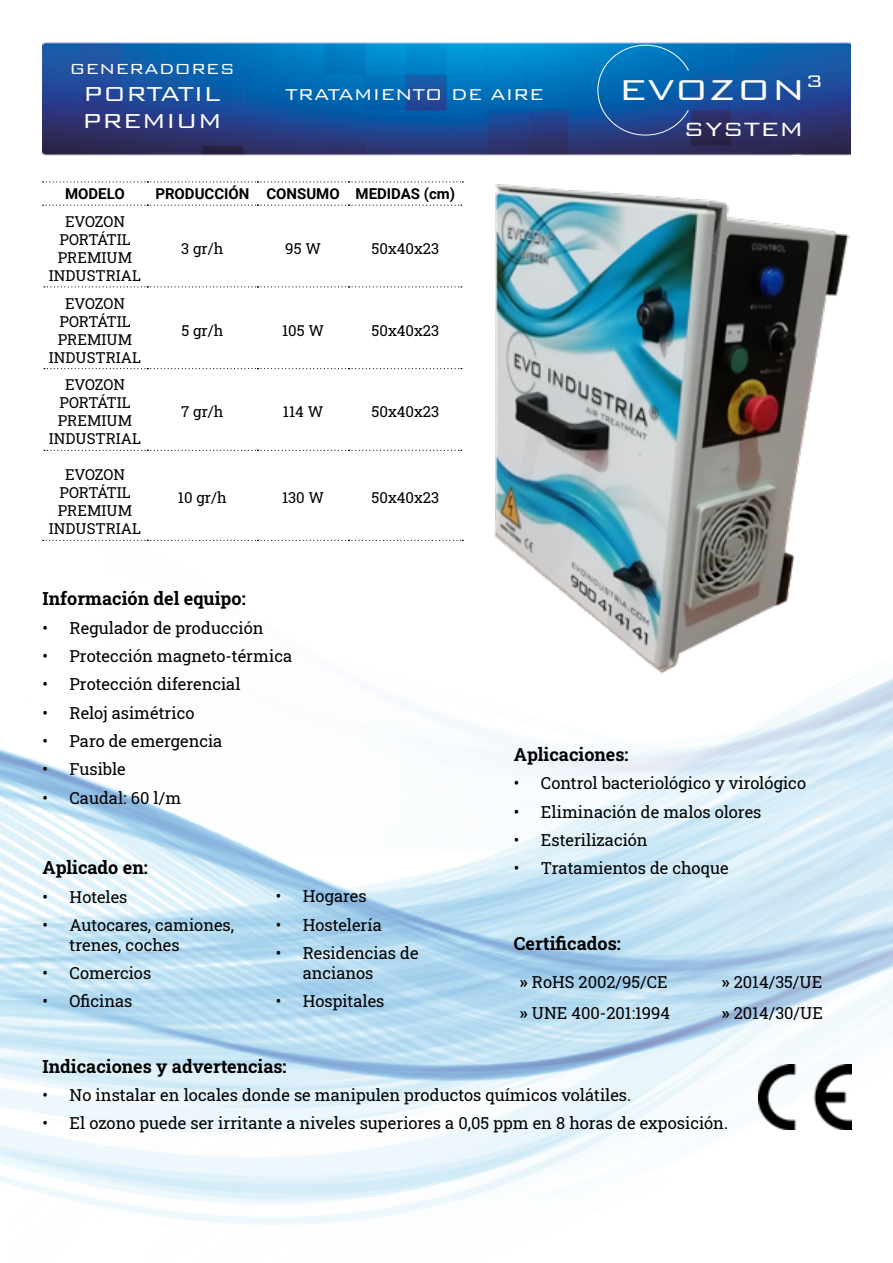
<style>
.page{position:relative;width:893px;height:1263px;background:#fff}
.page>*{position:absolute;margin:0;border:0;box-sizing:border-box;transform-origin:0 0}
.t1{font:300 38.4px "Bank Gothic BT";color:#fff;scale:1.06 1}
.t2{font:300 27px/27px "Bank Gothic BT";color:#fff}
.t3{font:300 25.65px "Bank Gothic BT";color:#fff;scale:1.06 1}
.t4{font:300 21px "Bank Gothic BT";color:#fff}
.t5{font:300 19.5px "Bank Gothic BT";color:#fff}
.t6{font:700 18px "Roboto Slab";color:#000}
.t7{font:16.5px/19.8px "Roboto Slab";color:#000}
.t8{font:15px/18px "Roboto Slab";color:#000;text-align:center}
.t9{font:700 15px "Roboto";color:#000}
.s1{font-weight:700}
</style>
<div class="page">
<img style="left:0;top:286px;width:893px;height:939px">
<img style="left:759px;top:1064px;width:92px;height:66px">
<svg style="left:42px;top:181px;width:421px;height:25px"></svg>
<svg style="left:44px;top:286px;width:418px;height:1px"></svg>
<svg style="left:44px;top:368px;width:418px;height:1px"></svg>
<svg style="left:44px;top:450px;width:418px;height:1px"></svg>
<svg style="left:43px;top:540px;width:420px;height:1px"></svg>
<img style="left:489px;top:184px;width:361px;height:490px">
<img style="left:43px;top:42px;width:807px;height:113px">
<svg style="left:597px;top:44px;width:93px;height:92px;background:#1064ac"></svg>
<p class="t5" style="left:70px;top:58px;width:167px">GENERADORES</p>
<p class="t2" style="left:82px;top:80px;width:141px">PORTATIL<br>PREMIUM</p>
<p class="t4" style="left:286px;top:83px;width:260px">TRATAMIENTO DE AIRE</p>
<p class="t9" style="left:65px;top:183px;width:61px">MODELO</p>
<p class="t9" style="left:155px;top:183px;width:96px">PRODUCCIÓN</p>
<p class="t9" style="left:266px;top:183px;width:75px">CONSUMO</p>
<p class="t9" style="left:356px;top:183px;width:101px">MEDIDAS (cm)</p>
<p class="t8" style="left:49px;top:212px;width:94px">EVOZON<br>PORTÁTIL<br>PREMIUM<br>INDUSTRIAL</p>
<p class="t8" style="left:181px;top:239px;width:44px">3 gr/h</p>
<p class="t8" style="left:285px;top:239px;width:37px">95 W</p>
<p class="t8" style="left:372px;top:239px;width:69px">50x40x23</p>
<p class="t8" style="left:49px;top:294px;width:94px">EVOZON<br>PORTÁTIL<br>PREMIUM<br>INDUSTRIAL</p>
<p class="t8" style="left:49px;top:375px;width:94px">EVOZON<br>PORTÁTIL<br>PREMIUM<br>INDUSTRIAL</p>
<p class="t8" style="left:49px;top:465px;width:94px">EVOZON<br>PORTÁTIL<br>PREMIUM<br>INDUSTRIAL</p>
<p class="t8" style="left:181px;top:321px;width:44px">5 gr/h</p>
<p class="t8" style="left:282px;top:321px;width:43px">105 W</p>
<p class="t8" style="left:372px;top:321px;width:69px">50x40x23</p>
<p class="t8" style="left:181px;top:402px;width:44px">7 gr/h</p>
<p class="t8" style="left:283px;top:402px;width:42px">114 W</p>
<p class="t8" style="left:371px;top:402px;width:69px">50x40x23</p>
<p class="t8" style="left:178px;top:488px;width:50px">10 gr/h</p>
<p class="t8" style="left:282px;top:488px;width:44px">130 W</p>
<p class="t8" style="left:371px;top:488px;width:69px">50x40x23</p>
<p class="t1" style="left:618px;top:69px;width:195px">EVOZON<sup>3</sup></p>
<p class="t3" style="left:683px;top:115px;width:115px">SYSTEM</p>
<p class="t6" style="left:43px;top:587px;width:205px">Información del equipo:</p>
<p class="t7" style="left:43px;top:617px;width:223px">• Regulador de producción</p>
<p class="t7" style="left:43px;top:646px;width:251px">• Protección magneto-térmica</p>
<p class="t7" style="left:43px;top:674px;width:200px">• Protección diferencial</p>
<p class="t7" style="left:43px;top:702px;width:154px">• Reloj asimétrico</p>
<p class="t7" style="left:43px;top:731px;width:181px">• Paro de emergencia</p>
<p class="t7" style="left:43px;top:759px;width:85px">• Fusible</p>
<p class="t7" style="left:43px;top:787px;width:140px">• Caudal: 60 l/m</p>
<p class="t6" style="left:43px;top:855px;width:107px">Aplicado en:</p>
<p class="t7" style="left:43px;top:886px;width:86px">• Hoteles</p>
<p class="t7" style="left:70px;top:914px;width:166px;text-indent:-27px">• Autocares, camiones, trenes, coches</p>
<p class="t7" style="left:43px;top:963px;width:110px">• Comercios</p>
<p class="t7" style="left:43px;top:991px;width:91px">• Oficinas</p>
<p class="t7" style="left:276px;top:886px;width:93px">• Hogares</p>
<p class="t7" style="left:276px;top:914px;width:108px">• Hostelería</p>
<p class="t7" style="left:303px;top:943px;width:117px;text-indent:-27px">• Residencias de ancianos</p>
<p class="t7" style="left:276px;top:991px;width:110px">• Hospitales</p>
<p class="t6" style="left:514px;top:742px;width:116px">Aplicaciones:</p>
<p class="t7" style="left:514px;top:773px;width:294px">• Control bacteriológico y virológico</p>
<p class="t7" style="left:514px;top:801px;width:249px">• Eliminación de malos olores</p>
<p class="t7" style="left:514px;top:830px;width:135px">• Esterilización</p>
<p class="t7" style="left:514px;top:858px;width:216px">• Tratamientos de choque</p>
<p class="t6" style="left:514px;top:931px;width:108px">Certificados:</p>
<p class="t7" style="left:520px;top:972px;width:149px"><span class="s1">»</span> RoHS 2002/95/CE</p>
<p class="t7" style="left:722px;top:972px;width:102px"><span class="s1">»</span> 2014/35/UE</p>
<p class="t7" style="left:520px;top:1002px;width:152px"><span class="s1">»</span> UNE 400-201:1994</p>
<p class="t7" style="left:722px;top:1002px;width:103px"><span class="s1">»</span> 2014/30/UE</p>
<p class="t6" style="left:43px;top:1054px;width:246px">Indicaciones y advertencias:</p>
<p class="t7" style="left:43px;top:1085px;width:590px">• No instalar en locales donde se manipulen productos químicos volátiles.</p>
<p class="t7" style="left:43px;top:1113px;width:687px">• El ozono puede ser irritante a niveles superiores a 0,05 ppm en 8 horas de exposición.</p>
</div>
